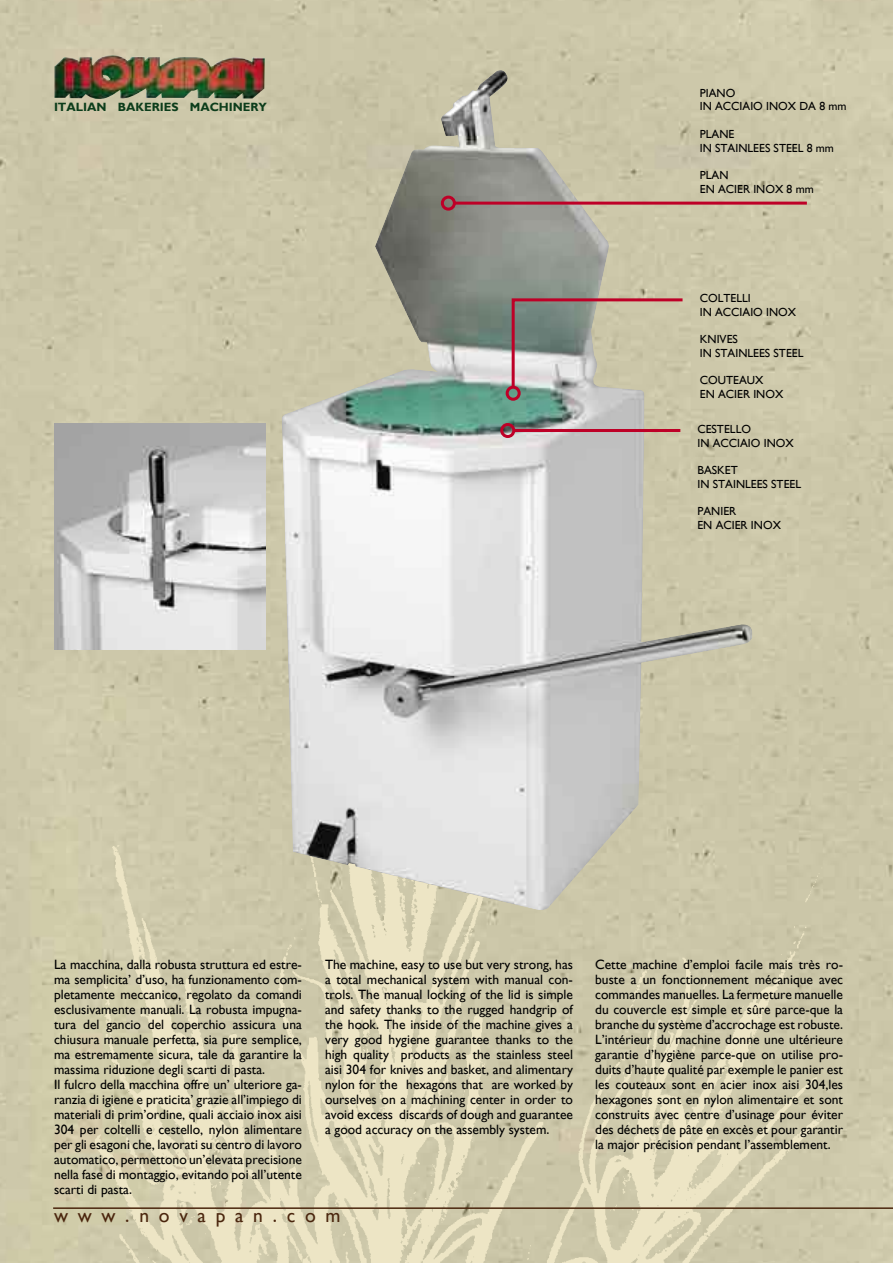
<style>
.page{position:relative;width:893px;height:1263px;background:#fff}
.page>*{position:absolute;margin:0;border:0;box-sizing:border-box;transform-origin:0 0}
.t1{font:19.5px "Gill Sans";letter-spacing:.5em;color:#4a250d}
.t2{font:13.5px/15px "Gill Sans";color:#000;text-align:justify}
.t3{font:700 12px "Gill Sans";color:#0c3d1b}
.t4{font:11.7px/13.6px "Gill Sans";color:#000}
</style>
<div class="page">
<img style="left:0;top:0;width:893px;height:1263px">
<img style="left:4px;top:600px;width:886px;height:663px">
<hr style="left:53px;top:1207px;width:840px;height:2px;background:#4a250d">
<img style="left:635px;top:624px;width:117px;height:185px">
<svg style="left:510px;top:297px;width:176px;height:93px;background:#b4ae9f"></svg>
<div style="left:506px;top:386px;width:15px;height:15px;border:3px solid #be0027;border-radius:50%"></div>
<hr style="left:514px;top:429px;width:166px;height:3px;background:#be0027">
<div style="left:500px;top:423px;width:15px;height:15px;border:3px solid #be0027;border-radius:50%"></div>
<hr style="left:454px;top:202px;width:353px;height:3px;background:#be0027">
<div style="left:441px;top:196px;width:15px;height:15px;border:3px solid #be0027;border-radius:50%"></div>
<img style="left:54px;top:423px;width:211px;height:227px">
<img style="left:54px;top:54px;width:211px;height:46px">
<p class="t3" style="left:54px;top:99px;width:215px">ITALIAN BAKERIES MACHINERY</p>
<p class="t4" style="left:700px;top:86px;width:148px">PIANO<br>IN ACCIAIO INOX DA 8 mm</p>
<p class="t4" style="left:700px;top:127px;width:136px">PLANE<br>IN STAINLEES STEEL 8 mm</p>
<p class="t4" style="left:700px;top:168px;width:116px">PLAN<br>EN ACIER INOX 8 mm</p>
<p class="t4" style="left:700px;top:292px;width:98px">COLTELLI<br>IN ACCIAIO INOX</p>
<p class="t4" style="left:700px;top:333px;width:105px">KNIVES<br>IN STAINLEES STEEL</p>
<p class="t4" style="left:700px;top:374px;width:85px">COUTEAUX<br>EN ACIER INOX</p>
<p class="t4" style="left:697px;top:423px;width:98px">CESTELLO<br>IN ACCIAIO INOX</p>
<p class="t4" style="left:697px;top:464px;width:105px">BASKET<br>IN STAINLEES STEEL</p>
<p class="t4" style="left:697px;top:505px;width:85px">PANIER<br>EN ACIER INOX</p>
<p class="t2" style="left:54px;top:957px;width:249px;text-align:left">La macchina, dalla robusta struttura ed estre&shy;ma semplicita’ d’uso, ha funzionamento com&shy;pletamente meccanico, regolato da comandi esclusivamente manuali. La robusta impugna&shy;tura del gancio del coperchio assicura una chiusura manuale perfetta, sia pure semplice, ma estremamente sicura, tale da garantire la massima riduzione degli scarti di pasta.<br>Il fulcro della macchina offre un’ ulteriore ga&shy;ranzia di igiene e praticita’ grazie all’impiego di materiali di prim’ordine, quali acciaio inox aisi 304 per coltelli e cestello, nylon alimentare per gli esagoni che, lavorati su centro di lavoro automatico, permettono un’elevata precisione nella fase di montaggio, evitando poi all’utente scarti di pasta.</p>
<p class="t2" style="left:325px;top:957px;width:249px">The machine, easy to use but very strong, has a total mechanical system with manual con&shy;trols. The manual locking of the lid is simple and safety thanks to the rugged handgrip of the hook. The inside of the machine gives a very good hygiene guarantee thanks to the high quality products as the stainless steel aisi 304 for knives and basket, and alimentary nylon for the hexagons that are worked by ourselves on a machining center in order to avoid excess discards of dough and guarantee a good accuracy on the assembly system.</p>
<p class="t2" style="left:595px;top:957px;width:249px">Cette machine d’emploi facile mais très ro&shy;buste a un fonctionnement mécanique avec commandes manuelles. La fermeture manuelle du couvercle est simple et sûre parce-que la branche du système d’accrochage est robuste.<br>L’intérieur du machine donne une ultérieure garantie d’hygiène parce-que on utilise pro&shy;duits d’haute qualité par exemple le panier est les couteaux sont en acier inox aisi 304,les hexagones sont en nylon alimentaire et sont construits avec centre d’usinage pour éviter des déchets de pâte en excès et pour garantir la major précision pendant l’assemblement.</p>
<h1 class="t1" style="left:54px;top:1204px;width:288px">www.novapan.com</h1>
</div>
